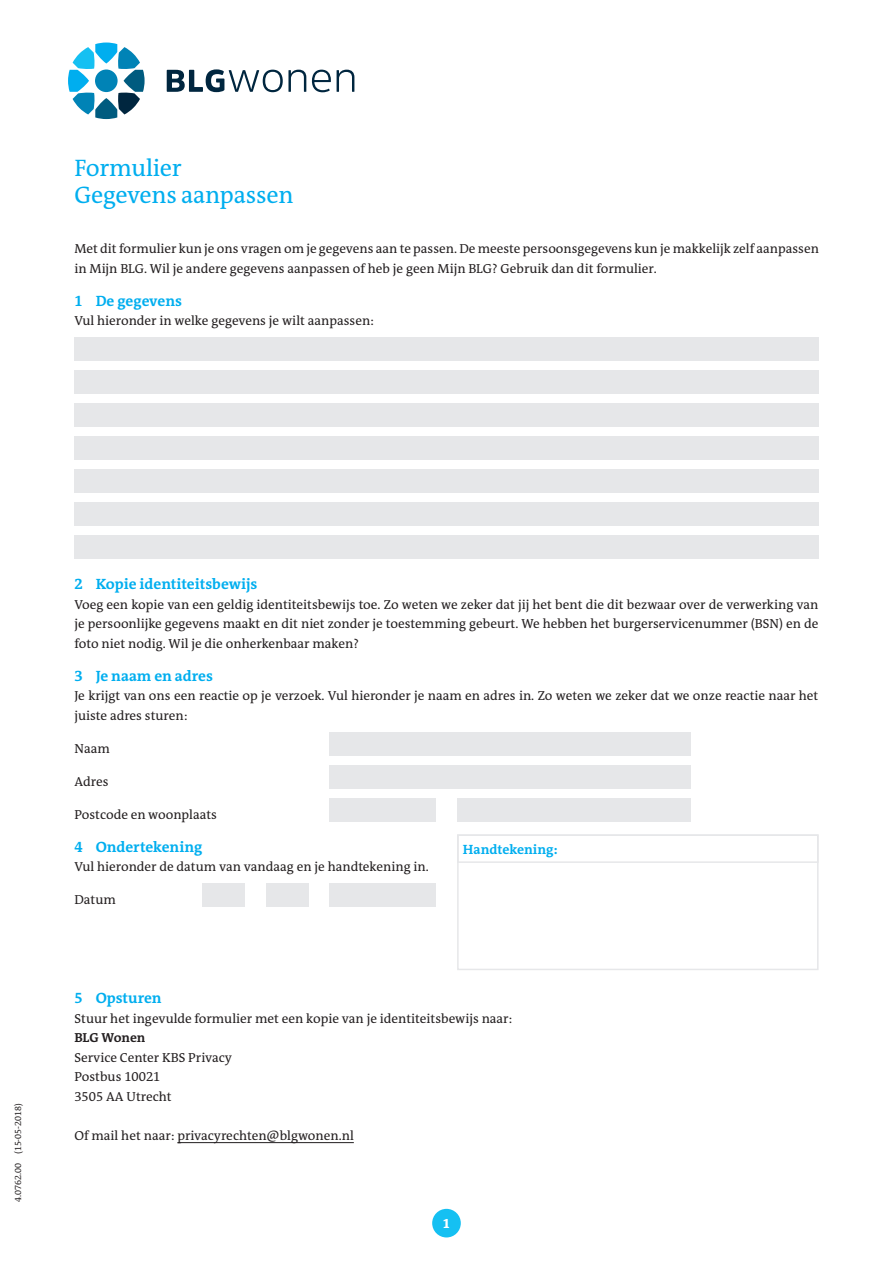
<style>
.page{position:relative;width:893px;height:1263px;background:#fff}
.page>*{position:absolute;margin:0;border:0;box-sizing:border-box;transform-origin:0 0}
.t1{font:24px/27px "The Antiqua B W5 Plain";letter-spacing:-.01em;color:#00aeef}
.t2{font:700 16.5px "The Antiqua B W7";color:#fff}
.t3{font:700 15px "The Antiqua B W7";color:#00aeef}
.t4{font:700 13.5px "The Antiqua B W7";color:#00aeef}
.t5{font:13.2px/19.5px "The Antiqua B W5 Plain";color:#231f20}
.t6{font:700 13.2px "The Antiqua B W7";letter-spacing:-.005em;color:#231f20}
.t7{font:9px "The Antiqua B W5 Plain";color:#231f20}
</style>
<div class="page">
<hr style="left:177px;top:1142px;width:177px;height:1px;background:#231f20">
<div style="left:74px;top:338px;width:745px;height:23px;background:#e6e7e9"></div>
<div style="left:74px;top:371px;width:745px;height:23px;background:#e6e7e9"></div>
<div style="left:74px;top:404px;width:745px;height:23px;background:#e6e7e9"></div>
<div style="left:74px;top:437px;width:745px;height:23px;background:#e6e7e9"></div>
<div style="left:74px;top:470px;width:745px;height:23px;background:#e6e7e9"></div>
<div style="left:74px;top:503px;width:745px;height:23px;background:#e6e7e9"></div>
<div style="left:74px;top:536px;width:745px;height:23px;background:#e6e7e9"></div>
<div style="left:330px;top:732px;width:361px;height:24px;background:#e6e7e9"></div>
<div style="left:330px;top:765px;width:361px;height:24px;background:#e6e7e9"></div>
<div style="left:457px;top:798px;width:234px;height:24px;background:#e6e7e9"></div>
<div style="left:330px;top:798px;width:106px;height:24px;background:#e6e7e9"></div>
<div style="left:202px;top:884px;width:42px;height:23px;background:#e6e7e9"></div>
<div style="left:266px;top:884px;width:42px;height:23px;background:#e6e7e9"></div>
<div style="left:330px;top:884px;width:106px;height:23px;background:#e6e7e9"></div>
<div style="left:457px;top:834px;width:362px;height:136px;border:2px solid #e6e7e9"></div>
<div style="left:457px;top:834px;width:362px;height:29px;border:2px solid #e6e7e9"></div>
<svg style="left:167px;top:69px;width:139px;height:23px"></svg>
<svg style="left:312px;top:70px;width:19px;height:22px"></svg>
<svg style="left:337px;top:70px;width:17px;height:22px"></svg>
<svg style="left:68px;top:43px;width:77px;height:76px"></svg>
<div style="left:432px;top:1209px;width:29px;height:28px;background:#15c0f2;border-radius:50%"></div>
<h1 class="t1" style="left:74px;top:154px;width:221px">Formulier<br>Gegevens aanpassen</h1>
<p class="t5" style="left:74px;top:239px;width:746px">Met dit formulier kun je ons vragen om je gegevens aan te passen. De meeste persoonsgegevens kun je makkelijk zelf aanpassen in Mijn BLG. Wil je andere gegevens aanpassen of heb je geen Mijn BLG? Gebruik dan dit formulier.</p>
<p class="t3" style="left:74px;top:291px;width:109px">1 De gegevens</p>
<p class="t5" style="left:74px;top:311px;width:301px">Vul hieronder in welke gegevens je wilt aanpassen:</p>
<p class="t7" style="left:12px;top:1202px;width:100px;rotate:-90deg">4.0762.00 (15-05-2018)</p>
<p class="t3" style="left:74px;top:574px;width:184px">2 Kopie identiteitsbewijs</p>
<p class="t5" style="left:74px;top:594px;width:746px;text-align:justify">Voeg een kopie van een geldig identiteitsbewijs toe. Zo weten we zeker dat jij het bent die dit bezwaar over de verwerking van je persoonlijke gegevens maakt en dit niet zonder je toestemming gebeurt. We hebben het burgerservicenummer (BSN) en de foto niet nodig. Wil je die onherkenbaar maken?</p>
<p class="t3" style="left:74px;top:666px;width:140px">3 Je naam en adres</p>
<p class="t5" style="left:74px;top:686px;width:746px">Je krijgt van ons een reactie op je verzoek. Vul hieronder je naam en adres in. Zo weten we zeker dat we onze reactie naar het juiste adres sturen:</p>
<p class="t5" style="left:74px;top:738px;width:37px">Naam</p>
<p class="t5" style="left:74px;top:771px;width:36px">Adres</p>
<p class="t5" style="left:74px;top:804px;width:144px">Postcode en woonplaats</p>
<p class="t3" style="left:74px;top:837px;width:129px">4 Ondertekening</p>
<p class="t5" style="left:74px;top:857px;width:356px">Vul hieronder de datum van vandaag en je handtekening in.</p>
<p class="t5" style="left:74px;top:890px;width:43px">Datum</p>
<p class="t4" style="left:463px;top:840px;width:96px">Handtekening:</p>
<p class="t3" style="left:74px;top:988px;width:89px">5 Opsturen</p>
<p class="t5" style="left:74px;top:1008px;width:440px">Stuur het ingevulde formulier met een kopie van je identiteitsbewijs naar:</p>
<p class="t6" style="left:74px;top:1029px;width:73px">BLG Wonen</p>
<p class="t5" style="left:74px;top:1047px;width:159px">Service Center KBS Privacy<br>Postbus 10021<br>3505 AA Utrecht</p>
<p class="t5" style="left:74px;top:1125px;width:281px">Of mail het naar: privacyrechten@blgwonen.nl</p>
<p class="t2" style="left:443px;top:1212px;width:8px">1</p>
</div>
